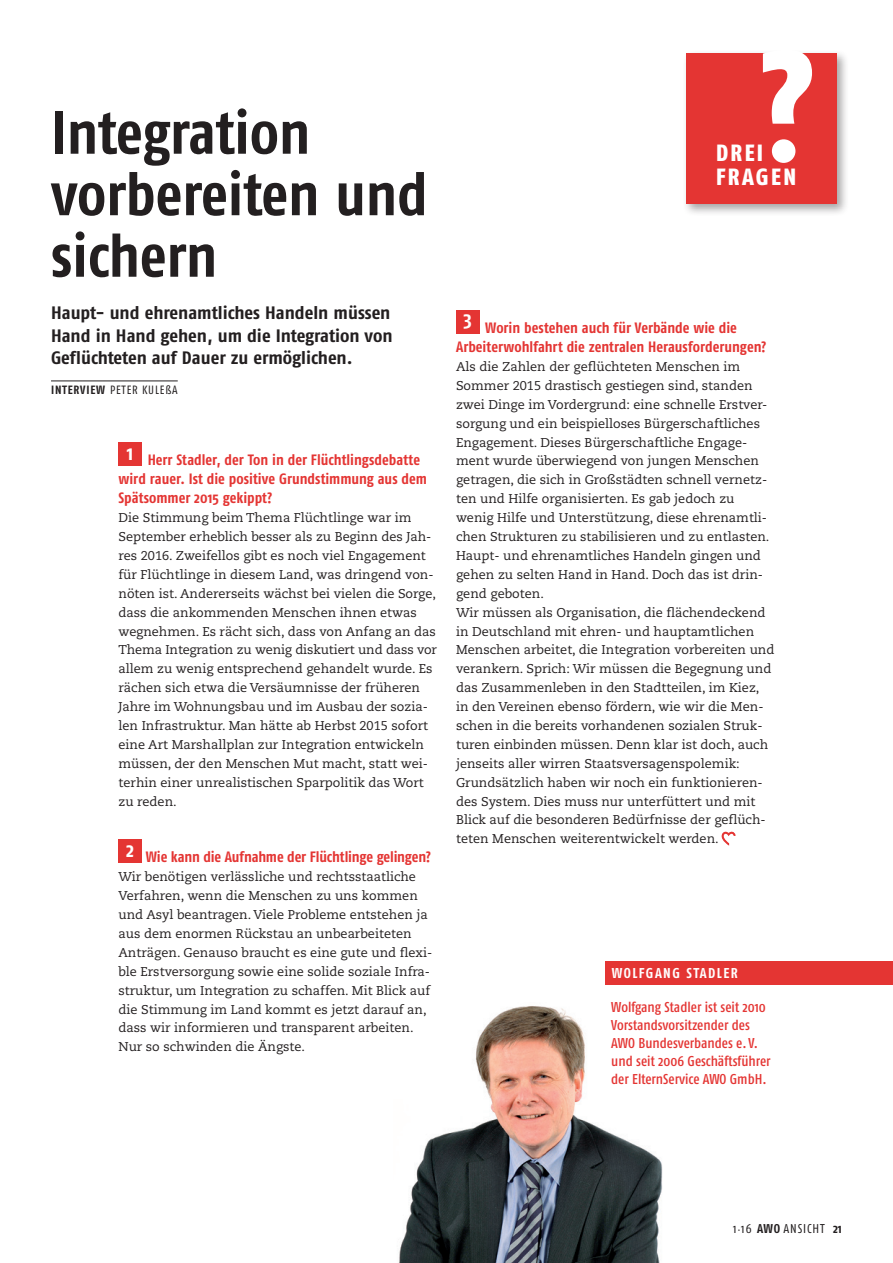
<style>
.page{position:relative;width:893px;height:1263px;background:#fff}
.page>*{position:absolute;margin:0;border:0;box-sizing:border-box;transform-origin:0 0}
.t1{font:700 60px/61.5px "Fago Co";letter-spacing:-.005em;color:#231f20}
.t2{font:23.4px/24.5px "Fago Co Exb Lf";letter-spacing:.1em;color:#fff}
.t3{font:700 20.7px "Fago Co";color:#fff}
.t4{font:700 18px/22.5px "Fago Co";color:#231f20;scale:1.08 1}
.t5{font:700 15px/18.9px "Fago Co";color:#e43533}
.t6{font:14.25px/18px "Fago Co Med";color:#e43533}
.t7{font:700 14.25px "Fago Co";color:#fff}
.t8{font:12.75px/18.9px "Caecilia";color:#231f20}
.t9{font:12.75px "Fago Co";color:#231f20}
.t10{font:700 12.75px "Fago Co";color:#231f20}
.t11{font:700 12px "Fago Co";letter-spacing:.07em;color:#231f20}
.t12{font:12px "Fago Co";color:#231f20}
.s1{font-weight:400}
.s2{font-size:7.5px}
.s3{font-weight:700}
</style>
<div class="page">
<img style="left:399px;top:1006px;width:264px;height:257px">
<hr style="left:51px;top:380px;width:127px;height:1px;background:#231f20">
<div style="left:119px;top:442px;width:23px;height:23px;background:#e43533"></div>
<div style="left:119px;top:839px;width:23px;height:23px;background:#e43533"></div>
<div style="left:682px;top:50px;width:167px;height:166px;background:#231f20;opacity:.4"></div>
<div style="left:686px;top:54px;width:151px;height:150px;background:#e43533"></div>
<svg style="left:763px;top:50px;width:49px;height:74px"></svg>
<div style="left:772px;top:139px;width:23px;height:24px;background:#fff;border-radius:50%"></div>
<div style="left:606px;top:961px;width:287px;height:23px;background:#e43533"></div>
<svg style="left:721px;top:831px;width:15px;height:15px"></svg>
<div style="left:456px;top:310px;width:23px;height:23px;background:#e43533"></div>
<h1 class="t1" style="left:51px;top:101px;width:378px">Integration vorbereiten und sichern</h1>
<h3 class="t4" style="left:51px;top:302px;width:318px">Haupt- und ehrenamtliches Handeln müssen<br>Hand in Hand gehen, um die Integration von<br>Geflüchteten auf Dauer zu ermöglichen.</h3>
<p class="t11" style="left:51px;top:382px;width:72px">Intervi ew <span class="s1">PETER</span></p>
<p class="t12" style="left:142px;top:383px;width:37px">KULE ßA</p>
<h3 class="t3" style="left:127px;top:440px;width:8px">1</h3>
<p class="t5" style="left:119px;top:451px;width:310px;text-indent:29px">Herr Stadler, der Ton in der Flüchtlingsdebatte wird rauer. Ist die positive Grundstimmung aus dem<br>Spätsommer 2015 gekippt?</p>
<p class="t8" style="left:119px;top:508px;width:320px">Die Stimmung beim Thema Flüchtlinge war im September erheblich besser als zu Beginn des Jah&shy;res 2016. Zweifellos gibt es noch viel Engagement für Flüchtlinge in diesem Land, was dringend von&shy;nöten ist. Andererseits wächst bei vielen die Sorge, dass die ankommenden Menschen ihnen etwas wegnehmen. Es rächt sich, dass von Anfang an das Thema Integration zu wenig diskutiert und dass vor allem zu wenig entsprechend gehandelt wurde. Es rächen sich etwa die Versäumnisse der früheren Jahre im Wohnungsbau und im Ausbau der sozia&shy;len Infrastruktur. Man hätte ab Herbst 2015 sofort eine Art Marshallplan zur Integration entwickeln müssen, der den Menschen Mut macht, statt wei&shy;terhin einer unrealistischen Sparpolitik das Wort zu reden.</p>
<h3 class="t3" style="left:126px;top:837px;width:9px">2</h3>
<p class="t5" style="left:146px;top:847px;width:286px">Wie kann die Aufnahme der Flüchtlinge gelingen?</p>
<p class="t8" style="left:119px;top:868px;width:315px">Wir benötigen verlässliche und rechtsstaatliche Verfahren, wenn die Menschen zu uns kommen und Asyl beantragen. Viele Probleme entstehen ja aus dem enormen Rückstau an unbearbeiteten Anträgen. Genauso braucht es eine gute und flexi&shy;ble Erstversorgung sowie eine solide soziale Infra&shy;struktur, um Integration zu schaffen. Mit Blick auf die Stimmung im Land kommt es jetzt darauf an, dass wir informieren und transparent arbeiten.<br>Nur so schwinden die Ängste.</p>
<h2 class="t2" style="left:716px;top:140px;width:82px">DREI<br>FRAGEN</h2>
<h3 class="t3" style="left:463px;top:306px;width:10px">3</h3>
<p class="t5" style="left:456px;top:318px;width:312px;text-align:center">Worin bestehen auch für Verbände wie die<br>Arbeiterwohlfahrt die zentralen Herausforderungen?</p>
<p class="t8" style="left:456px;top:357px;width:320px">Als die Zahlen der geflüchteten Menschen im Sommer 2015 drastisch gestiegen sind, standen zwei Dinge im Vordergrund: eine schnelle Erstver&shy;sorgung und ein beispielloses Bürgerschaftliches Engagement. Dieses Bürgerschaftliche Engage&shy;ment wurde überwiegend von jungen Menschen getragen, die sich in Großstädten schnell vernetz&shy;ten und Hilfe organisierten. Es gab jedoch zu wenig Hilfe und Unterstützung, diese ehrenamtli&shy;chen Strukturen zu stabilisieren und zu entlasten.<br>Haupt- und ehrenamtliches Handeln gingen und gehen zu selten Hand in Hand. Doch das ist drin&shy;gend geboten.<br>Wir müssen als Organisation, die flächendeckend in Deutschland mit ehren- und hauptamtlichen Menschen arbeitet, die Integration vorbereiten und verankern. Sprich: Wir müssen die Begegnung und das Zusammenleben in den Stadtteilen, im Kiez, in den Vereinen ebenso fördern, wie wir die Men&shy;schen in die bereits vorhandenen sozialen Struk&shy;turen einbinden müssen. Denn klar ist doch, auch jenseits aller wirren Staatsversagenspolemik:<br>Grundsätzlich haben wir noch ein funktionieren&shy;des System. Dies muss nur unterfüttert und mit Blick auf die besonderen Bedürfnisse der geflüch&shy;teten Menschen weiterentwickelt werden.</p>
<p class="t7" style="left:612px;top:965px;width:21px">Wolfgang</p>
<p class="t7" style="left:687px;top:965px;width:16px">Stadl</p>
<p class="t7" style="left:723px;top:965px;width:16px">er</p>
<p class="t6" style="left:611px;top:998px;width:161px">Wolfgang Stadler ist seit 2010<br>Vorstandsvorsitzender des<br>AWO Bundesverbandes e. V. und seit 2006 Geschäftsführer der ElternService AWO GmbH.</p>
<p class="t9" style="left:733px;top:1221px;width:64px">1 <span class="s2">•</span>16 <span class="s3">AWO</span> ANSICHT</p>
<p class="t10" style="left:833px;top:1221px;width:10px">21</p>
</div>
